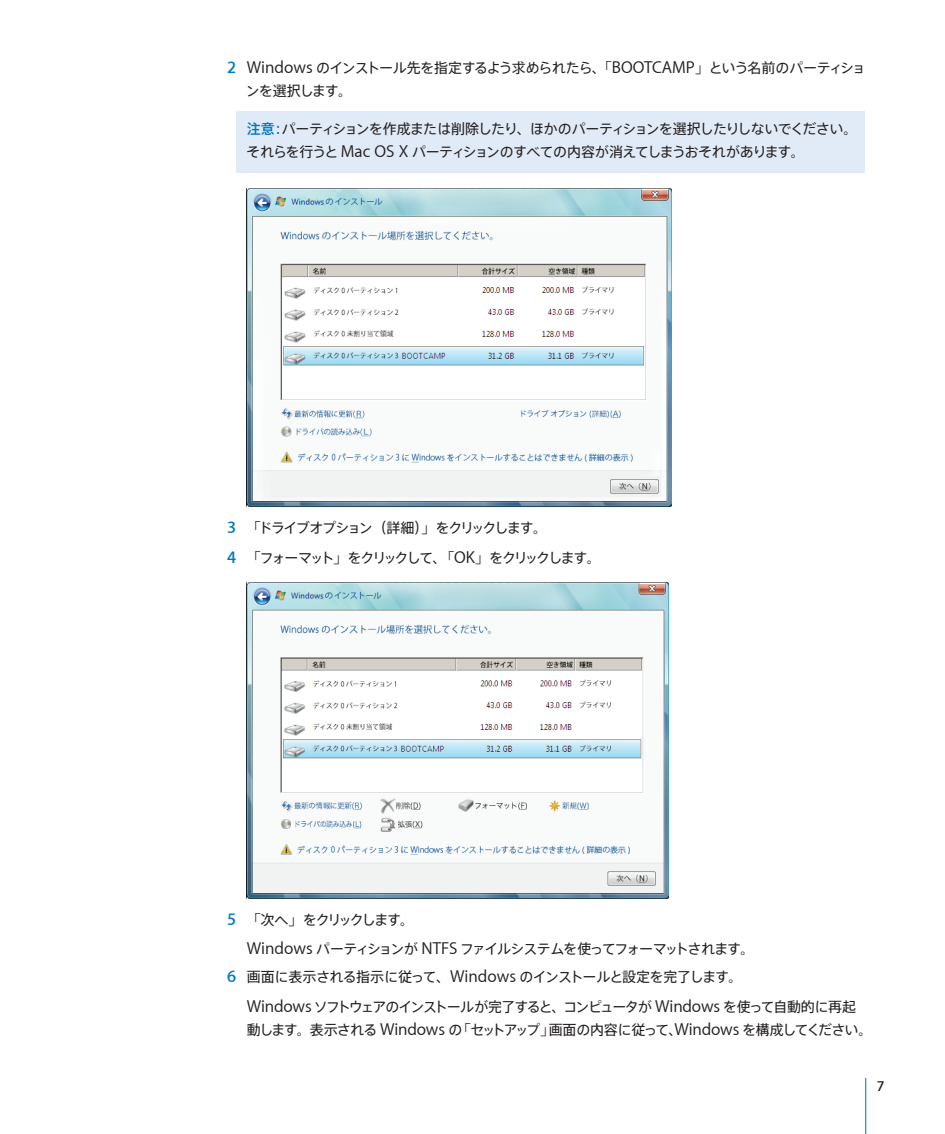
<style>
.page{position:relative;width:945px;height:1134px;background:#fff}
.page>*{position:absolute;margin:0;border:0;box-sizing:border-box;transform-origin:0 0}
.t1{font:600 14.88px "Myriad Set";color:#231f20}
.t2{font:14px/22.8px "Axis Std";letter-spacing:-.07em;color:#231f20}
.t3{font:14px/29.8px "Axis Std";letter-spacing:-.1em;color:#231f20}
.t4{font:14px/29.8px "Axis Std";letter-spacing:-.14em;color:#231f20}
.s1{font-family:"Myriad Set";font-weight:600;font-size:17.5px;color:#007ac2}
.s2{font-family:"Myriad Set Text";font-size:17.5px}
.s3{font-weight:500;color:#007ac2}
</style>
<div class="page">
<hr style="left:865px;top:1078px;width:1px;height:56px;background:#007ac2">
<div style="left:236px;top:111px;width:628px;height:62px;background:#e1ebf7"></div>
<img style="left:247px;top:188px;width:424px;height:319px">
<img style="left:247px;top:582px;width:421px;height:316px">
<p class="t2" style="left:246px;top:55px;width:621px;text-indent:-19px"><span class="s1">2</span> <span class="s2">Windows</span> のインストール先を指定するよう求められたら、「<span class="s2">BOOTCAMP</span>」という名前のパーティションを選択します。</p>
<p class="t2" style="left:247px;top:117px;width:612px"><span class="s3">注意：</span>パーティションを作成または削除したり、ほかのパーティションを選択したりしないでください。それらを行うと <span class="s2">Mac OS X</span> パーティションのすべての内容が消えてしまうおそれがあります。</p>
<p class="t4" style="left:227px;top:512px;width:375px"><span class="s1">3</span> 「ドライブオプション（詳細）」をクリックします。<br><span class="s1">4</span> 「フォーマット」をクリックして、「<span class="s2">OK</span>」をクリックします。</p>
<p class="t3" style="left:247px;top:904px;width:509px;text-indent:-20px"><span class="s1">5</span> 「次へ」をクリックします。<br><span class="s2">Windows</span> パーティションが <span class="s2">NTFS</span> ファイルシステムを使ってフォーマットされます。</p>
<p class="t2" style="left:247px;top:961px;width:611px;line-height:29.8px;text-indent:-20px"><span class="s1">6</span> 画面に表示される指示に従って、<span class="s2">Windows</span> のインストールと設定を完了します。<br><span class="s2">Windows</span> ソフトウェアのインストールが完了すると、コンピュータが <span class="s2">Windows</span> を使って自動的に再起</p>
<p class="t2" style="left:247px;top:1017px;width:627px">動します。表示される <span class="s2">Windows</span> の「セットアップ」画面の内容に従って、<span class="s2">Windows</span> を構成してください。</p>
<p class="t1" style="left:877px;top:1076px;width:9px">7</p>
</div>
